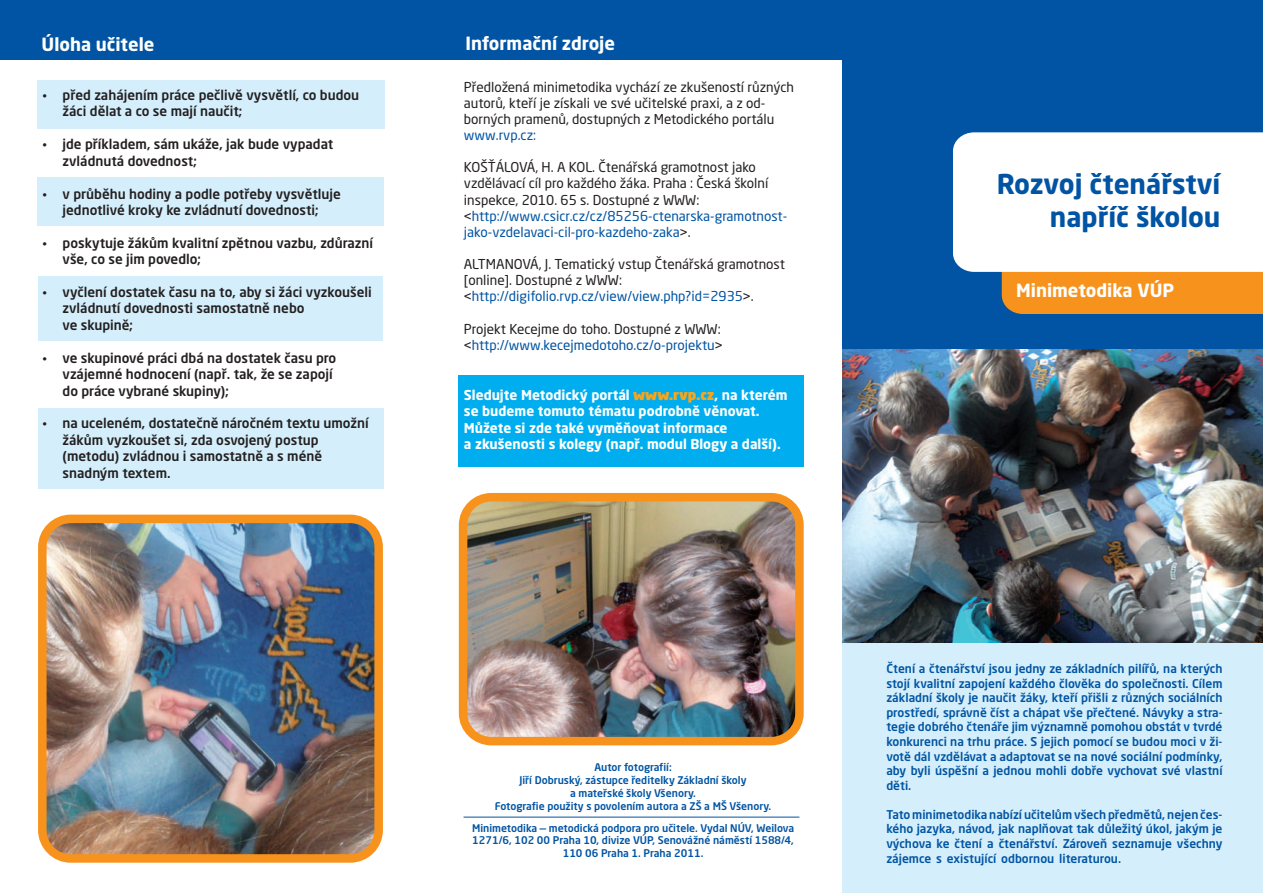
<style>
.page{position:relative;width:1263px;height:893px;background:#fff}
.page>*{position:absolute;margin:0;border:0;box-sizing:border-box;transform-origin:0 0}
.t1{font:700 27px/33.2px "Neo Sans Pro";color:#0154a3;text-align:right}
.t2{font:700 18px "Neo Sans Pro";color:#fff}
.t3{font:13.5px/16.4px "Neo Sans Pro";color:#231f20}
.t4{font:13.5px/16.2px "Neo Sans Pro";color:#231f20}
.t5{font:700 13.5px/16.6px "Neo Sans Pro";color:#fff}
.t6{font:13.5px/16.2px "Neo Sans Pro";color:#0154a3}
.t7{font:12px/14.5px "Neo Sans Pro";color:#0154a3;text-align:justify}
.t8{font:10.5px/12.8px "Neo Sans Pro";color:#0154a3;text-align:center}
.s1{font-family:"Arial"}
.s2{color:#0154a3}
.s3{color:#231f20}
.s4{font-family:"Arial";color:#231f20}
.s5{color:#f9a51b}
</style>
<div class="page">
<div style="left:458px;top:375px;width:346px;height:92px;background:#00aeef"></div>
<div style="left:842px;top:0;width:421px;height:893px;background:#d4effb"></div>
<div style="left:842px;top:0;width:421px;height:362px;background:#0154a3"></div>
<div style="left:0;top:0;width:842px;height:60px;background:#0154a3"></div>
<svg style="left:953px;top:132px;width:310px;height:182px"></svg>
<div style="left:37px;top:80px;width:347px;height:49px;background:#d4effb"></div>
<div style="left:37px;top:177px;width:346px;height:49px;background:#d4effb"></div>
<div style="left:39px;top:276px;width:344px;height:65px;background:#d4effb"></div>
<div style="left:38px;top:408px;width:345px;height:81px;background:#d4effb"></div>
<img style="left:48px;top:514px;width:325px;height:339px">
<img style="left:458px;top:503px;width:336px;height:243px">
<div style="left:459px;top:493px;width:345px;height:252px;border:9px solid #f7931d;border-radius:28px"></div>
<div style="left:38px;top:515px;width:345px;height:348px;border:9px solid #f7931d;border-radius:28px"></div>
<img style="left:842px;top:350px;width:421px;height:292px">
<hr style="left:463px;top:817px;width:336px;height:1px;background:#0154a3">
<h2 class="t2" style="left:42px;top:37px;width:114px">Úloha učitele</h2>
<h2 class="t2" style="left:465px;top:37px;width:151px">Informační zdroje</h2>
<p class="t4" style="left:464px;top:80px;width:332px">Předložená minimetodika vychází ze zkušeností různých autorů, kteří je získali ve své učitelské praxi, a z od&shy;borných pramenů, dostupných z Metodického portálu</p>
<p class="t4" style="left:464px;top:161px;width:325px">KOŠŤÁLOVÁ, H. A KOL. Čtenářská gramotnost jako vzdělávací cíl pro každého žáka. Praha : Česká školní inspekce, 2010. 65 s. Dostupné z WWW: <span class="s1">&lt;</span><span class="s2">http://www.csicr.cz/cz/85256-ctenarska-gramotnost&shy;jako-vzdelavaci-cil-pro-kazdeho-zaka</span><span class="s1">&gt;</span>.</p>
<p class="t4" style="left:464px;top:257px;width:322px">ALTMANOVÁ, J. Tematický vstup Čtenářská gramotnost [online]. Dostupné z WWW: <span class="s1">&lt;</span><span class="s2">http://digifolio.rvp.cz/view/view.php?id=2935</span><span class="s1">&gt;</span>.</p>
<p class="t6" style="left:464px;top:322px;width:260px"><span class="s3">Projekt Kecejme do toho. Dostupné z WWW: </span><span class="s4">&lt;</span>http://www.kecejmedotoho.cz/o-projektu<span class="s4">&gt;</span></p>
<p class="t3" style="left:63px;top:88px;width:298px;text-indent:-20px">•před zahájením práce pečlivě vysvětlí, co budou žáci dělat a co se mají naučit;</p>
<p class="t3" style="left:63px;top:137px;width:272px;text-indent:-20px">•jde příkladem, sám ukáže, jak bude vypadat zvládnutá dovednost;</p>
<p class="t3" style="left:42px;top:187px;width:300px;text-align:center">•v průběhu hodiny a podle potřeby vysvětluje jednotlivé kroky ke zvládnutí dovednosti;</p>
<p class="t3" style="left:63px;top:236px;width:312px;text-indent:-20px">•poskytuje žákům kvalitní zpětnou vazbu, zdůrazní vše, co se jim povedlo;</p>
<p class="t3" style="left:63px;top:285px;width:311px;text-indent:-20px">•vyčlení dostatek času na to, aby si žáci vyzkoušeli zvládnutí dovednosti samostatně nebo<br>ve skupině;</p>
<p class="t3" style="left:63px;top:351px;width:275px;text-indent:-20px">•ve skupinové práci dbá na dostatek času pro vzájemné hodnocení (např. tak, že se zapojí do práce vybrané skupiny);</p>
<p class="t3" style="left:63px;top:417px;width:308px;text-indent:-20px">•na uceleném, dostatečně náročném textu umožní žákům vyzkoušet si, zda osvojený postup (metodu) zvládnou i samostatně a s méně snadným textem.</p>
<p class="t6" style="left:464px;top:128px;width:74px">www.rvp.cz:</p>
<p class="t5" style="left:464px;top:388px;width:325px">Sledujte Metodický portál <span class="s5">www.rvp.cz</span>, na kterém se budeme tomuto tématu podrobně věnovat.<br>Můžete si zde také vyměňovat informace<br>a zkušenosti s kolegy (např. modul Blogy a další).</p>
<p class="t8" style="left:495px;top:762px;width:278px">Autor fotografií:<br>Jiří Dobruský, zástupce ředitelky Základní školy<br>a mateřské školy Všenory.<br>Fotografie použity s povolením autora a ZŠ a MŠ Všenory.</p>
<p class="t8" style="left:472px;top:822px;width:324px">Minimetodika — metodická podpora pro učitele. Vydal NÚV, Weilova<br>1271/6, 102 00 Praha 10, divize VÚP, Senovážné náměstí 1588/4,<br>110 06 Praha 1. Praha 2011.</p>
<h1 class="t1" style="left:997px;top:170px;width:225px">Rozvoj čtenářství napříč školou</h1>
<h2 class="t2" style="left:1016px;top:283px;width:160px">Minimetodika VÚP</h2>
<p class="t7" style="left:886px;top:662px;width:338px">Čtení a čtenářství jsou jedny ze základních pilířů, na kterých stojí kvalitní zapojení každého člověka do společnosti. Cílem základní školy je naučit žáky, kteří přišli z různých sociálních prostředí, správně číst a chápat vše přečtené. Návyky a stra&shy;tegie dobrého čtenáře jim významně pomohou obstát v tvrdé konkurenci na trhu práce. S jejich pomocí se budou moci v ži&shy;votě dál vzdělávat a adaptovat se na nové sociální podmínky, aby byli úspěšní a jednou mohli dobře vychovat své vlastní děti.</p>
<p class="t7" style="left:886px;top:808px;width:338px">Tato minimetodika nabízí učitelům všech předmětů, nejen čes&shy;kého jazyka, návod, jak naplňovat tak důležitý úkol, jakým je výchova ke čtení a čtenářství. Zároveň seznamuje všechny zájemce s existující odbornou literaturou.</p>
</div>
